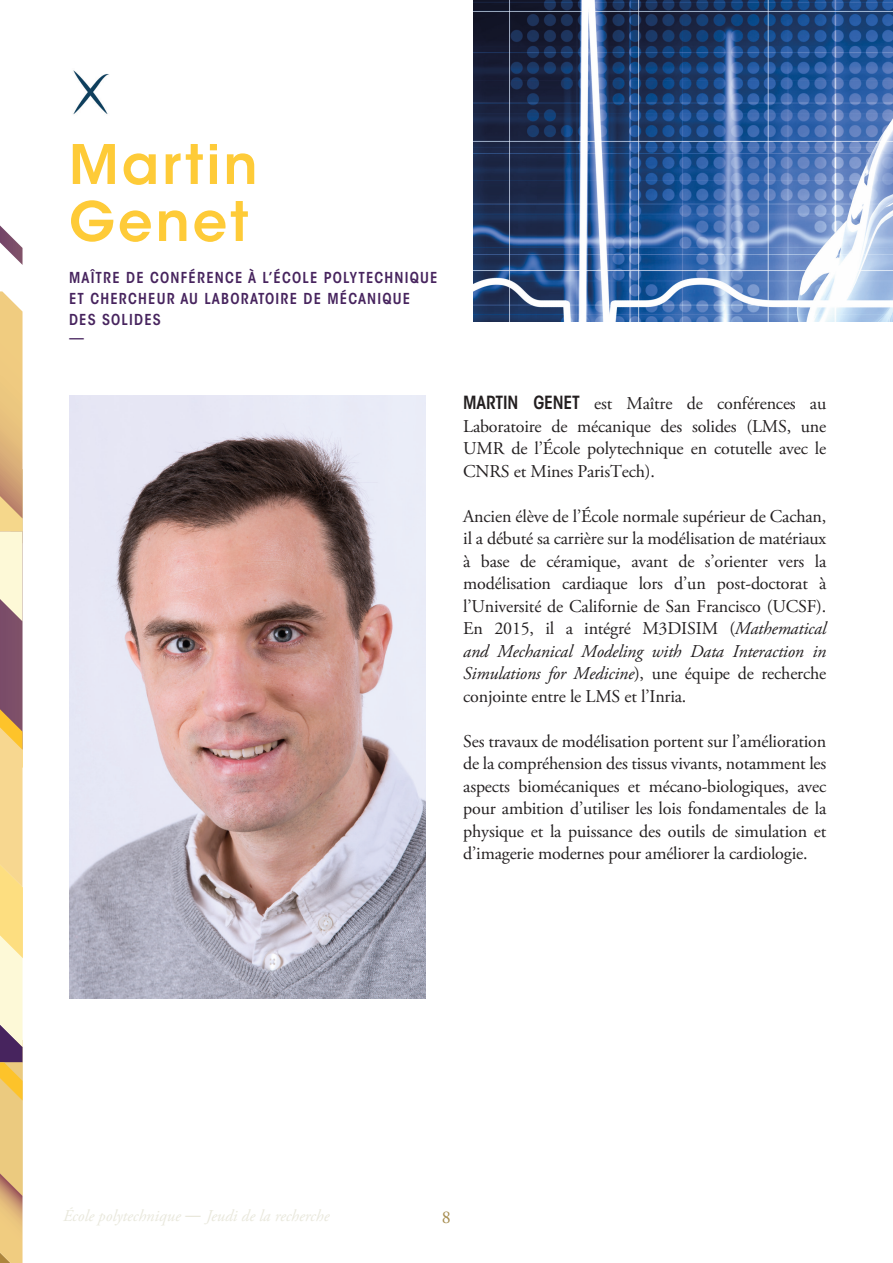
<style>
.page{position:relative;width:893px;height:1263px;background:#fff}
.page>*{position:absolute;margin:0;border:0;box-sizing:border-box;transform-origin:0 0}
.Titre_-_32_pts__Gras{font:600 54px "ITC Avant Garde Std";letter-spacing:.055em;color:#fecb38}
.Corps_de_texte_-_Let{font:18px/22.5px "Adobe Garamond Pro";letter-spacing:-.01em;color:#231f20;text-align:justify}
.t1{font:18px "Adobe Garamond Pro";color:#a48a4c}
.t2{font:italic 16.5px "Adobe Garamond Pro";color:#e9e8dc}
.t3{font:600 condensed 15px "ITC Avant Garde Std";letter-spacing:.08em;color:#47245e}
.t4{font:500 condensed 15px "ITC Avant Garde Std";color:#47245e}
.s1{font-family:"ITC Avant Garde Std";font-weight:600;font-stretch:condensed}
.s2{font-style:italic}
.s3{font-family:"ITC Avant Garde Std";font-style:normal}
</style>
<div class="page">
<img style="left:69px;top:396px;width:356px;height:603px">
<svg style="left:0;top:225px;width:23px;height:40px"></svg>
<svg style="left:0;top:291px;width:23px;height:972px;background:#dfbf8b"></svg>
<img style="left:474px;top:0;width:419px;height:321px">
<img style="left:73px;top:70px;width:36px;height:45px">
<p class="Titre_-_32_pts__Gras" style="left:69px;top:130px;width:190px">Martin</p>
<p class="Titre_-_32_pts__Gras" style="left:69px;top:187px;width:181px">Genet</p>
<p class="t3" style="left:69px;top:268px;width:370px">MAÎTRE DE CONFÉRENCE À L’ÉCOLE POLYTECHNIQUE</p>
<p class="t3" style="left:69px;top:289px;width:343px">ET CHERCHEUR AU LABORATOIRE DE MÉCANIQUE</p>
<p class="t3" style="left:69px;top:310px;width:93px">DES SOLIDES</p>
<p class="t4" style="left:69px;top:329px;width:16px">—</p>
<p class="Corps_de_texte_-_Let" style="left:463px;top:393px;width:365px"><span class="s1">MARTIN GENET</span> est Maître de conférences au Laboratoire de mécanique des solides (LMS, une UMR de l’École polytechnique en cotutelle avec le CNRS et Mines ParisTech).</p>
<p class="Corps_de_texte_-_Let" style="left:463px;top:505px;width:365px">Ancien élève de l’École normale supérieur de Cachan, il a débuté sa carrière sur la modélisation de matériaux à base de céramique, avant de s’orienter vers la modélisation cardiaque lors d’un post-doctorat à l’Université de Californie de San Francisco (UCSF).<br>En 2015, il a intégré M3DISIM (<span class="s2">Mathematical and Mechanical Modeling with Data Interaction in Simulations for Medicine</span>), une équipe de recherche conjointe entre le LMS et l’Inria.</p>
<p class="Corps_de_texte_-_Let" style="left:463px;top:730px;width:365px">Ses travaux de modélisation portent sur l’amélioration de la compréhension des tissus vivants, notamment les aspects biomécaniques et mécano-biologiques, avec pour ambition d’utiliser les lois fondamentales de la physique et la puissance des outils de simulation et d’imagerie modernes pour améliorer la cardiologie.</p>
<p class="t2" style="left:63px;top:1206px;width:268px">École polytechnique <span class="s3">—</span> Jeudi de la recherche</p>
<p class="t1" style="left:442px;top:1206px;width:10px">8</p>
</div>
